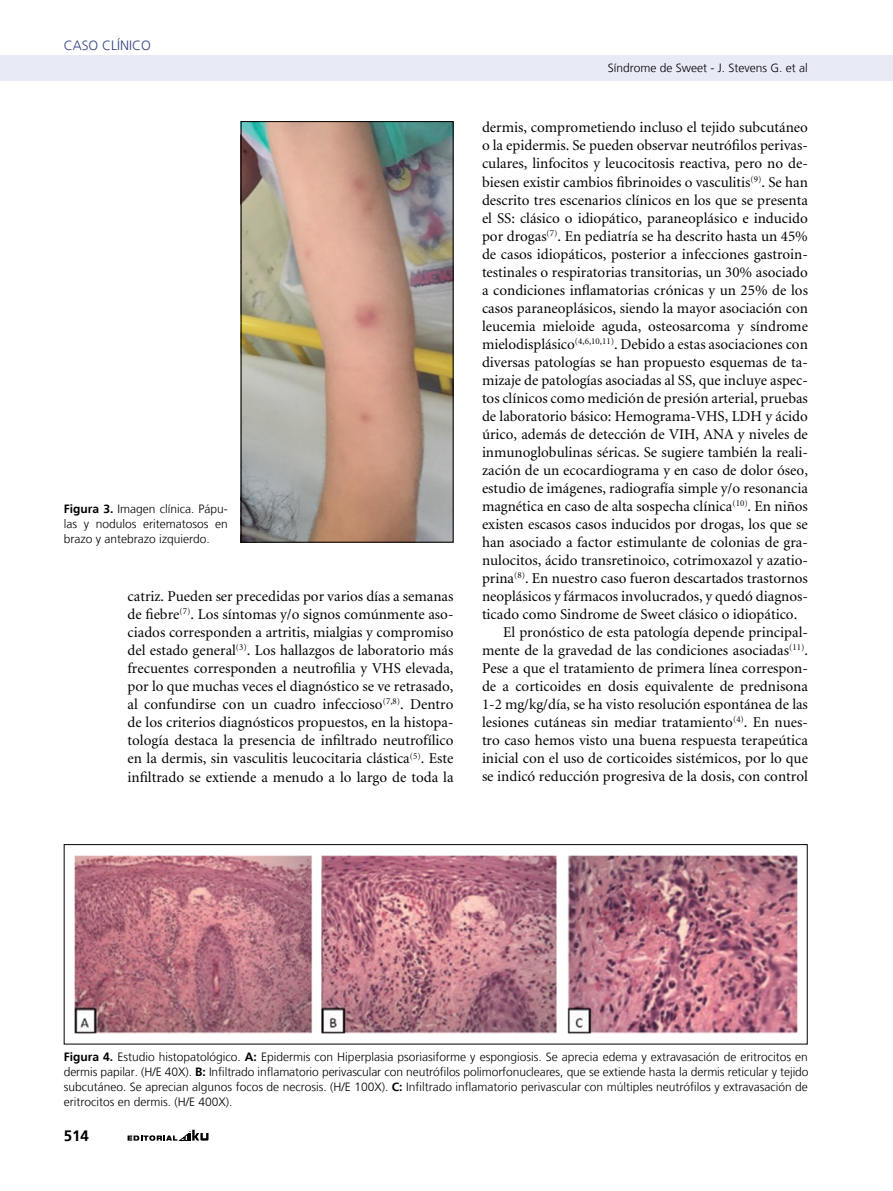
<style>
.page{position:relative;width:893px;height:1191px;background:#fff}
.page>*{position:absolute;margin:0;border:0;box-sizing:border-box;transform-origin:0 0}
.t1{font:15px/18px "Minion";color:#000;text-align:justify}
.t2{font:700 15px "Frutiger LT";color:#000}
.t3{font:300 13.5px "Frutiger LT";color:#314282}
.t4{font:300 12px/15px "Frutiger LT";color:#000;text-align:justify}
.s1{font-weight:700}
</style>
<div class="page">
<div style="left:0;top:55px;width:893px;height:26px;background:#e8eaf6"></div>
<svg style="left:128px;top:1129px;width:81px;height:11px"></svg>
<img style="left:243px;top:123px;width:208px;height:417px">
<div style="left:241px;top:121px;width:212px;height:421px;border:1px solid #000"></div>
<img style="left:74px;top:855px;width:724px;height:179px">
<div style="left:64px;top:844px;width:744px;height:200px;border:1px solid #000"></div>
<p class="t3" style="left:64px;top:38px;width:73px">Caso Clínico</p>
<p class="t4" style="left:64px;top:501px;width:166px"><span class="s1">Figura 3.</span> Imagen clínica. Pápu&shy;las y nodulos eritematosos en brazo y antebrazo izquierdo.</p>
<p class="t1" style="left:128px;top:588px;width:327px">catriz. Pueden ser precedidas por varios días a semanas de fiebre<sup>(7)</sup>. Los síntomas y/o signos comúnmente aso&shy;ciados corresponden a artritis, mialgias y compromiso del estado general<sup>(3)</sup>. Los hallazgos de laboratorio más frecuentes corresponden a neutrofilia y VHS elevada, por lo que muchas veces el diagnóstico se ve retrasado, al confundirse con un cuadro infeccioso<sup>(7,8)</sup>. Dentro de los criterios diagnósticos propuestos, en la histopa&shy;tología destaca la presencia de infiltrado neutrofílico en la dermis, sin vasculitis leucocitaria clástica<sup>(5)</sup>. Este infiltrado se extiende a menudo a lo largo de toda la</p>
<p class="t4" style="left:608px;top:61px;width:202px">Síndrome de Sweet - J. Stevens G. et al</p>
<p class="t1" style="left:482px;top:119px;width:327px">dermis, comprometiendo incluso el tejido subcutáneo</p>
<p class="t1" style="left:482px;top:137px;width:327px">o la epidermis. Se pueden observar neutrófilos perivas-</p>
<p class="t1" style="left:482px;top:155px;width:327px">culares, linfocitos y leucocitosis reactiva, pero no de-</p>
<p class="t1" style="left:482px;top:173px;width:327px">biesen existir cambios fibrinoides o vasculitis<sup>(9)</sup>. Se han</p>
<p class="t1" style="left:482px;top:191px;width:327px">descrito tres escenarios clínicos en los que se presenta</p>
<p class="t1" style="left:482px;top:209px;width:327px">el SS: clásico o idiopático, paraneoplásico e inducido</p>
<p class="t1" style="left:482px;top:227px;width:327px">por drogas<sup>(7)</sup>. En pediatría se ha descrito hasta un 45%</p>
<p class="t1" style="left:482px;top:245px;width:327px">de casos idiopáticos, posterior a infecciones gastroin-</p>
<p class="t1" style="left:482px;top:263px;width:327px">testinales o respiratorias transitorias, un 30% asociado</p>
<p class="t1" style="left:482px;top:281px;width:327px">a condiciones inflamatorias crónicas y un 25% de los</p>
<p class="t1" style="left:482px;top:299px;width:327px">casos paraneoplásicos, siendo la mayor asociación con</p>
<p class="t1" style="left:482px;top:317px;width:327px">leucemia mieloide aguda, osteosarcoma y síndrome</p>
<p class="t1" style="left:482px;top:335px;width:327px">mielodisplásico<sup>(4,6,10,11)</sup>. Debido a estas asociaciones con</p>
<p class="t1" style="left:482px;top:353px;width:327px">diversas patologías se han propuesto esquemas de ta-</p>
<p class="t1" style="left:482px;top:371px;width:327px">mizaje de patologías asociadas al SS, que incluye aspec-</p>
<p class="t1" style="left:482px;top:389px;width:327px">tos clínicos como medición de presión arterial, pruebas</p>
<p class="t1" style="left:482px;top:407px;width:327px">de laboratorio básico: Hemograma-VHS, LDH y ácido</p>
<p class="t1" style="left:482px;top:425px;width:327px">úrico, además de detección de VIH, ANA y niveles de</p>
<p class="t1" style="left:482px;top:443px;width:327px">inmunoglobulinas séricas. Se sugiere también la reali-</p>
<p class="t1" style="left:482px;top:461px;width:327px">zación de un ecocardiograma y en caso de dolor óseo,</p>
<p class="t1" style="left:482px;top:479px;width:327px">estudio de imágenes, radiografía simple y/o resonancia</p>
<p class="t1" style="left:482px;top:497px;width:327px">magnética en caso de alta sospecha clínica<sup>(10)</sup>. En niños</p>
<p class="t1" style="left:482px;top:515px;width:327px">existen escasos casos inducidos por drogas, los que se</p>
<p class="t1" style="left:482px;top:533px;width:327px">han asociado a factor estimulante de colonias de gra-</p>
<p class="t1" style="left:482px;top:551px;width:327px">nulocitos, ácido transretinoico, cotrimoxazol y azatio-</p>
<p class="t1" style="left:482px;top:569px;width:327px">prina<sup>(8)</sup>. En nuestro caso fueron descartados trastornos</p>
<p class="t1" style="left:482px;top:587px;width:327px">neoplásicos y fármacos involucrados, y quedó diagnos-</p>
<p class="t1" style="left:482px;top:605px;width:317px">ticado como Sindrome de Sweet clásico o idiopático.</p>
<p class="t1" style="left:503px;top:623px;width:306px">El pronóstico de esta patología depende principal-</p>
<p class="t1" style="left:482px;top:641px;width:327px">mente de la gravedad de las condiciones asociadas<sup>(11)</sup>.</p>
<p class="t1" style="left:482px;top:659px;width:327px">Pese a que el tratamiento de primera línea correspon-</p>
<p class="t1" style="left:482px;top:677px;width:327px">de a corticoides en dosis equivalente de prednisona</p>
<p class="t1" style="left:482px;top:695px;width:327px">1-2 mg/kg/día, se ha visto resolución espontánea de las</p>
<p class="t1" style="left:482px;top:713px;width:327px">lesiones cutáneas sin mediar tratamiento<sup>(4)</sup>. En nues-</p>
<p class="t1" style="left:482px;top:731px;width:327px">tro caso hemos visto una buena respuesta terapeútica</p>
<p class="t1" style="left:482px;top:749px;width:327px">inicial con el uso de corticoides sistémicos, por lo que</p>
<p class="t1" style="left:482px;top:767px;width:327px">se indicó reducción progresiva de la dosis, con control</p>
<p class="t4" style="left:64px;top:1049px;width:746px"><span class="s1">Figura 4.</span> Estudio histopatológico. <span class="s1">A:</span> Epidermis con Hiperplasia psoriasiforme y espongiosis. Se aprecia edema y extravasación de eritrocitos en dermis papilar. (H/E 40X). <span class="s1">B:</span> Infiltrado inflamatorio perivascular con neutrófilos polimorfonucleares, que se extiende hasta la dermis reticular y tejido subcutáneo. Se aprecian algunos focos de necrosis. (H/E 100X). <span class="s1">C:</span> Infiltrado inflamatorio perivascular con múltiples neutrófilos y extravasación de eritrocitos en dermis. (H/E 400X).</p>
<p class="t2" style="left:64px;top:1126px;width:27px">514</p>
</div>
